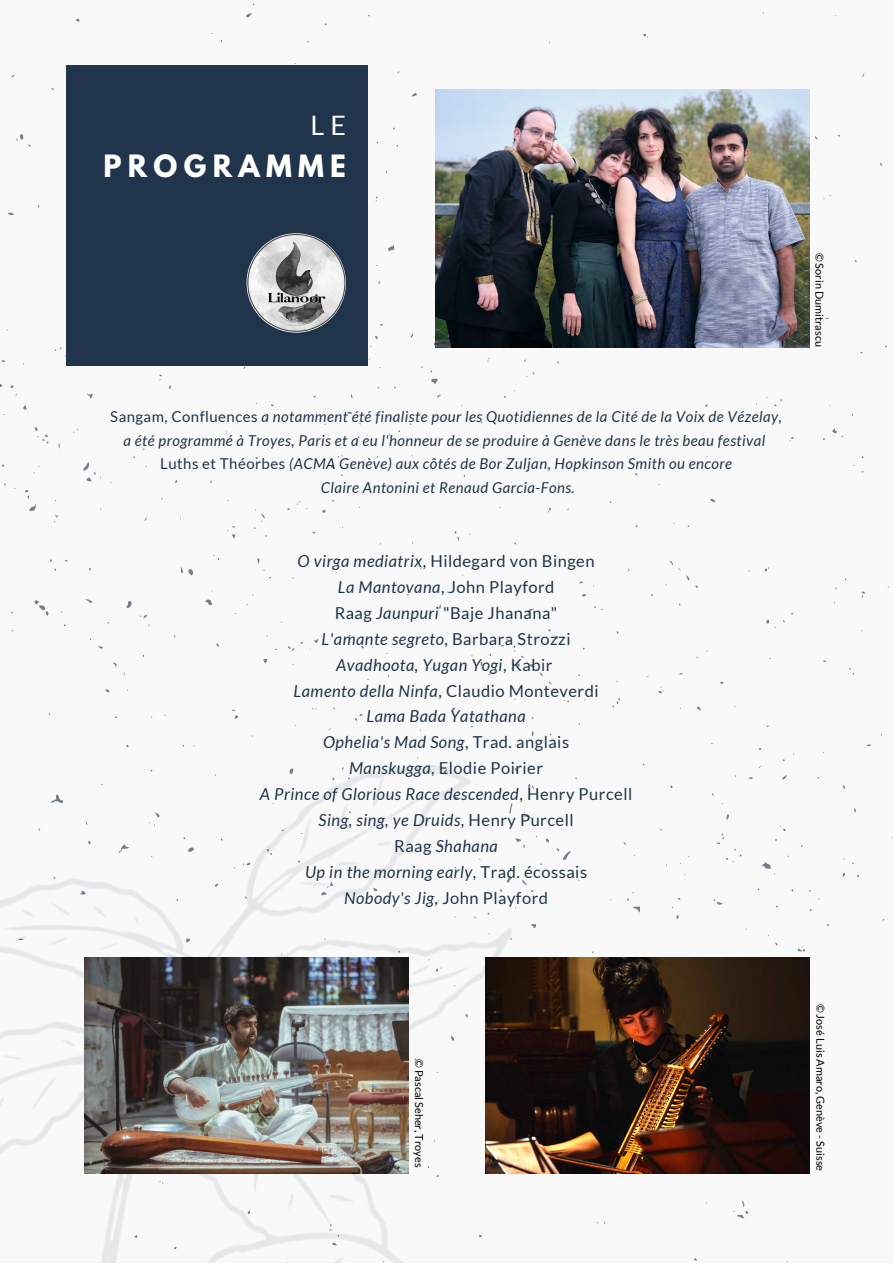
<style>
.page{position:relative;width:893px;height:1264px;background:#fff}
.page>*{position:absolute;margin:0;border:0;box-sizing:border-box;transform-origin:0 0}
.t1{font:700 27.15px "League Spartan";letter-spacing:.23em;color:#fff}
.t2{font:26.7px "Lato";color:#fff}
.t3{font:italic 16.5px/25.8px "Lato";letter-spacing:.03em;color:#20344b;text-align:center}
.t4{font:italic 15px/23.5px "Lato";letter-spacing:.03em;color:#20344b;text-align:center}
.t5{font:10.95px "Lato";color:#000}
.s1{font-style:normal}
</style>
<div class="page">
<img style="left:0;top:669px;width:535px;height:593px">
<div style="left:66px;top:66px;width:302px;height:300px;background:#20344b"></div>
<img style="left:246px;top:233px;width:100px;height:99px;border-radius:50%">
<img style="left:85px;top:957px;width:323px;height:216px">
<img style="left:435px;top:89px;width:374px;height:259px">
<img style="left:485px;top:957px;width:324px;height:216px">
<h2 class="t2" style="left:310px;top:108px;width:37px">LE</h2>
<h1 class="t1" style="left:103px;top:152px;width:244px">PROGRAMME</h1>
<p class="t4" style="left:110px;top:404px;width:673px"><span class="s1">Sangam, Confluences</span> a notamment été finaliste pour les Quotidiennes de la Cité de la Voix de Vézelay, a été programmé à Troyes, Paris et a eu l'honneur de se produire à Genève dans le très beau festival <span class="s1">Luths et Théorbes</span> (ACMA Genève) aux côtés de Bor Zuljan, Hopkinson Smith ou encore<br>Claire Antonini et Renaud Garcia-Fons.</p>
<p class="t3" style="left:260px;top:548px;width:374px">O virga mediatrix<span class="s1">, Hildegard von Bingen<br></span>La Mantovana<span class="s1">, John Playford<br>Raag</span> Jaunpuri <span class="s1">"Baje Jhanana"<br></span>L'amante segreto<span class="s1">, Barbara Strozzi<br></span>Avadhoota, Yugan Yogi<span class="s1">, Kabir<br></span>Lamento della Ninfa<span class="s1">, Claudio Monteverdi<br></span>Lama Bada Yatathana<br>Ophelia's Mad Song<span class="s1">, Trad. anglais<br></span>Manskugga<span class="s1">, Elodie Poirier<br></span>A Prince of Glorious Race descended<span class="s1">, Henry Purcell<br></span>Sing, sing, ye Druids<span class="s1">, Henry Purcell<br>Raag</span> Shahana<br>Up in the morning early<span class="s1">, Trad. écossais<br></span>Nobody's Jig, <span class="s1">John Playford</span></p>
<p class="t5" style="left:826px;top:253px;width:96px;rotate:90deg">© Sorin Dumitrascu</p>
<p class="t5" style="left:426px;top:1058px;width:110px;rotate:90deg">© Pascal Seher, Troyes</p>
<p class="t5" style="left:827px;top:1003px;width:169px;rotate:90deg">© José Luis Amaro, Genève - Suisse</p>
</div>
